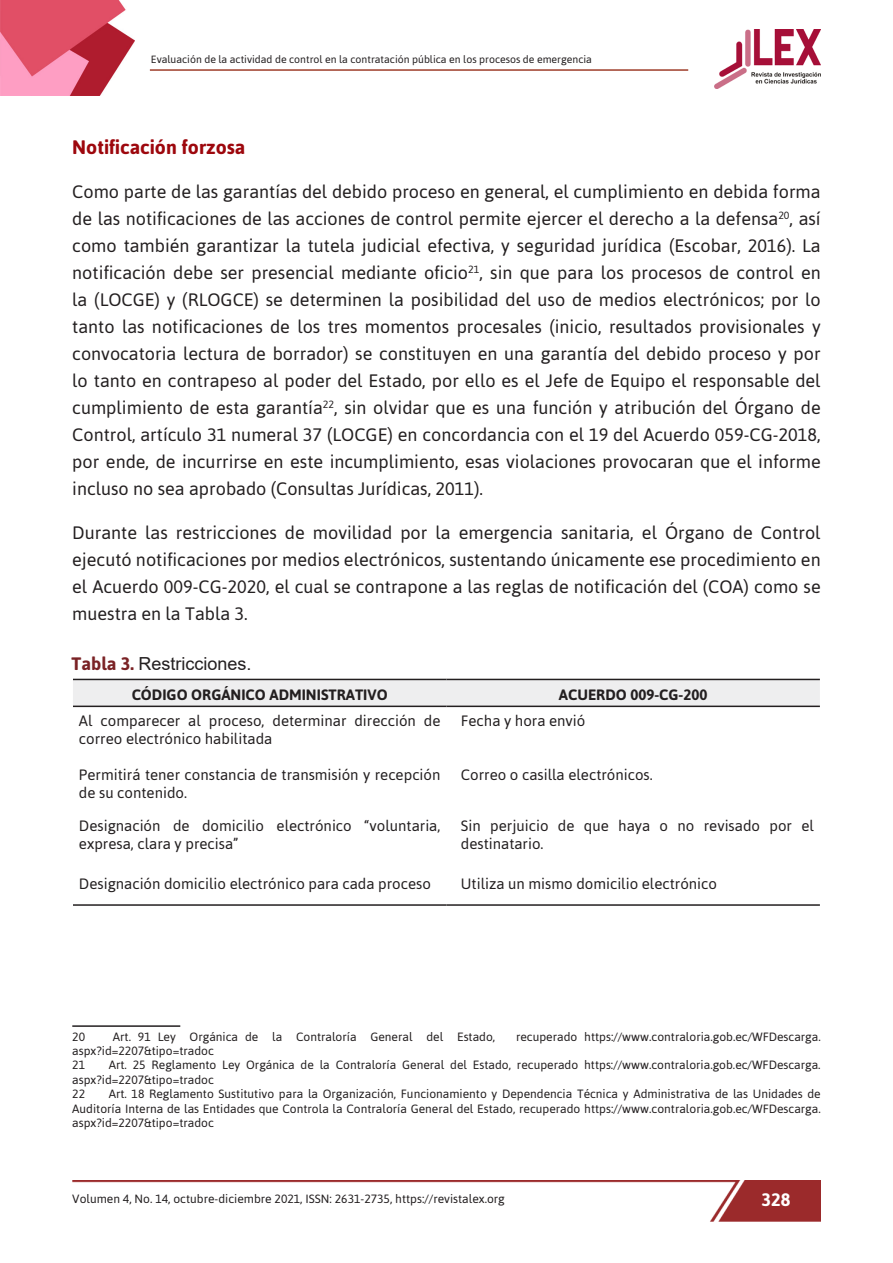
<style>
.page{position:relative;width:893px;height:1263px;background:#fff}
.page>*{position:absolute;margin:0;border:0;box-sizing:border-box;transform-origin:0 0}
.Titulo_interno{font:700 19.5px "Asap";color:#9d070d}
.t1{font:18px/27px "Asap";color:#231f20;text-align:justify}
.t2{font:18px "Arial";color:#231f20}
.t3{font:700 18px "Asap";color:#fff}
.t4{font:15px/18px "Asap";color:#231f20}
.t5{font:700 15px "Asap";color:#231f20}
.t6{font:12px/14.4px "Asap";color:#231f20}
.t7{font:10.5px "Asap";color:#231f20}
.s1{font-family:"Asap";font-weight:700;color:#7a2225}
</style>
<div class="page">
<img style="left:714px;top:29px;width:107px;height:59px">
<hr style="left:150px;top:69px;width:538px;height:2px;background:#9e3d2a">
<img style="left:0;top:0;width:135px;height:96px">
<img style="left:72px;top:1180px;width:749px;height:41px">
<hr style="left:72px;top:1025px;width:108px;height:2px;background:#231f20">
<svg style="left:73px;top:680px;width:747px;height:26px;background:#e9e9ea"></svg>
<hr style="left:73px;top:679px;width:373px;height:1px;background:#231f20">
<hr style="left:446px;top:679px;width:374px;height:1px;background:#231f20">
<hr style="left:73px;top:706px;width:373px;height:1px;background:#231f20">
<hr style="left:446px;top:706px;width:374px;height:1px;background:#231f20">
<hr style="left:73px;top:904px;width:373px;height:2px;background:#231f20">
<hr style="left:446px;top:904px;width:374px;height:2px;background:#231f20">
<p class="t7" style="left:151px;top:53px;width:442px">Evaluación de la actividad de control en la contratación pública en los procesos de emergencia</p>
<p class="Titulo_interno" style="left:72px;top:136px;width:175px">Notificación forzosa</p>
<p class="t1" style="left:72px;top:178px;width:750px">Como parte de las garantías del debido proceso en general, el cumplimiento en debida forma de las notificaciones de las acciones de control permite ejercer el derecho a la defensa<sup>20</sup>, así como también garantizar la tutela judicial efectiva, y seguridad jurídica (Escobar, 2016). La notificación debe ser presencial mediante oficio<sup>21</sup>, sin que para los procesos de control en la (LOCGE) y (RLOGCE) se determinen la posibilidad del uso de medios electrónicos; por lo tanto las notificaciones de los tres momentos procesales (inicio, resultados provisionales y convocatoria lectura de borrador) se constituyen en una garantía del debido proceso y por lo tanto en contrapeso al poder del Estado, por ello es el Jefe de Equipo el responsable del cumplimiento de esta garantía<sup>22</sup>, sin olvidar que es una función y atribución del Órgano de Control, artículo 31 numeral 37 (LOCGE) en concordancia con el 19 del Acuerdo 059-CG-2018, por ende, de incurrirse en este incumplimiento, esas violaciones provocaran que el informe incluso no sea aprobado (Consultas Jurídicas, 2011).</p>
<p class="t1" style="left:72px;top:519px;width:750px">Durante las restricciones de movilidad por la emergencia sanitaria, el Órgano de Control ejecutó notificaciones por medios electrónicos, sustentando únicamente ese procedimiento en el Acuerdo 009-CG-2020, el cual se contrapone a las reglas de notificación del (COA) como se muestra en la Tabla 3.</p>
<p class="t2" style="left:72px;top:652px;width:181px"><span class="s1">Tabla 3.</span> Restricciones.</p>
<p class="t5" style="left:132px;top:686px;width:258px">CÓDIGO ORGÁNICO ADMINISTRATIVO</p>
<p class="t5" style="left:559px;top:686px;width:150px">ACUERDO 009-CG-200</p>
<p class="t4" style="left:79px;top:712px;width:363px">Al comparecer al proceso, determinar dirección de correo electrónico habilitada</p>
<p class="t4" style="left:461px;top:712px;width:126px">Fecha y hora envió</p>
<p class="t4" style="left:79px;top:765px;width:363px">Permitirá tener constancia de transmisión y recepción de su contenido.</p>
<p class="t4" style="left:461px;top:765px;width:193px">Correo o casilla electrónicos.</p>
<p class="t4" style="left:79px;top:817px;width:363px">Designación de domicilio electrónico “voluntaria, expresa, clara y precisa”</p>
<p class="t4" style="left:461px;top:817px;width:354px">Sin perjuicio de que haya o no revisado por el destinatario.</p>
<p class="t4" style="left:79px;top:875px;width:353px">Designación domicilio electrónico para cada proceso</p>
<p class="t4" style="left:461px;top:875px;width:258px">Utiliza un mismo domicilio electrónico</p>
<p class="t6" style="left:72px;top:1029px;width:14px">20</p>
<p class="t6" style="left:113px;top:1029px;width:384px">Art. 91 Ley Orgánica de la Contraloría General del Estado,</p>
<p class="t6" style="left:516px;top:1029px;width:306px">recuperado https://www.contraloria.gob.ec/WFDescarga.</p>
<p class="t6" style="left:72px;top:1043px;width:143px">aspx?id=2207&amp;tipo=tradoc</p>
<p class="t6" style="left:72px;top:1058px;width:14px">21</p>
<p class="t6" style="left:72px;top:1058px;width:750px;text-indent:36px">Art. 25 Reglamento Ley Orgánica de la Contraloría General del Estado, recuperado https://www.contraloria.gob.ec/WFDescarga. aspx?id=2207&amp;tipo=tradoc</p>
<p class="t6" style="left:72px;top:1086px;width:14px">22</p>
<p class="t6" style="left:72px;top:1086px;width:750px;text-align:justify;text-indent:36px">Art. 18 Reglamento Sustitutivo para la Organización, Funcionamiento y Dependencia Técnica y Administrativa de las Unidades de Auditoría Interna de las Entidades que Controla la Contraloría General del Estado, recuperado https://www.contraloria.gob.ec/WFDescarga. aspx?id=2207&amp;tipo=tradoc</p>
<p class="t6" style="left:72px;top:1191px;width:434px">Volumen 4, No. 14, octubre-diciembre 2021, ISSN: 2631-2735, https://revistalex.org</p>
<p class="t3" style="left:762px;top:1189px;width:30px">328</p>
</div>
